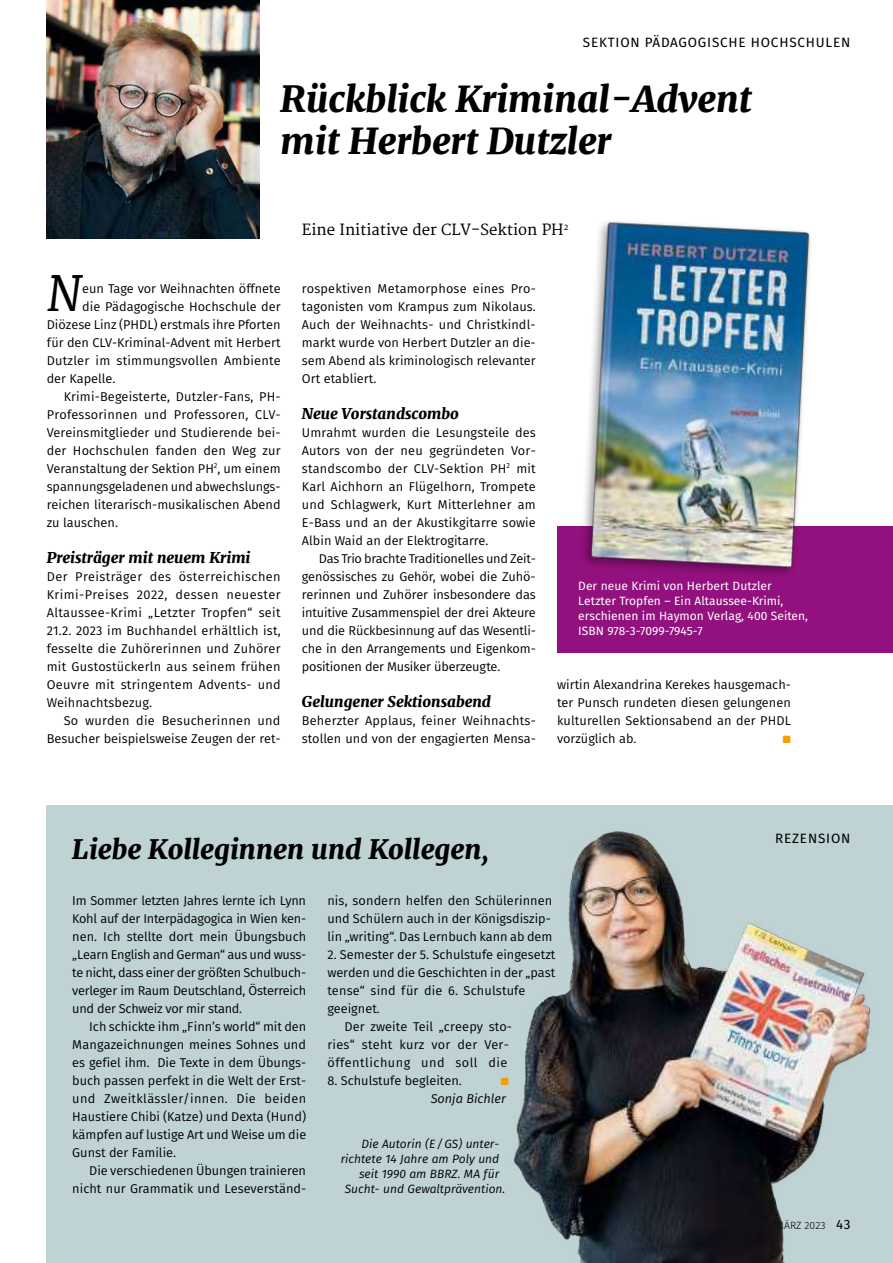
<style>
.page{position:relative;width:893px;height:1263px;background:#fff}
.page>*{position:absolute;margin:0;border:0;box-sizing:border-box;transform-origin:0 0}
.t1{font:italic 47.85px "Merriweather";color:#000}
.t2{font:italic 800 36px/42px "Merriweather";color:#000}
.t3{font:italic 800 27px "Merriweather";color:#000}
.t4{font:italic 800 15px "Merriweather";color:#000}
.t5{font:15px "Merriweather";color:#000}
.t6{font:13.5px "Fira Sans";letter-spacing:.06em;color:#000}
.t7{font:12.75px/18px "Fira Sans";color:#000;text-align:justify}
.t8{font:12.75px "Fira Sans";letter-spacing:.02em;color:#000}
.t9{font:12.75px "Fira Sans";letter-spacing:.04em;color:#000}
.t10{font:italic 12.75px "Fira Sans";color:#000}
.t11{font:12px/15px "Fira Sans";color:#fff}
.t12{font:italic 12px "Fira Sans";color:#000}
.t13{font:10.5px "Zapf Dingbats ITC";color:#f49e00}
</style>
<div class="page">
<div style="left:47px;top:806px;width:846px;height:457px;background:#bfd3d5"></div>
<div style="left:557px;top:527px;width:336px;height:126px;background:#93117e"></div>
<img style="left:513px;top:831px;width:358px;height:432px">
<img style="left:47px;top:0;width:212px;height:239px">
<div style="left:579px;top:217px;width:236px;height:363px;background:#000;opacity:.4"></div>
<img style="left:583px;top:217px;width:233px;height:360px">
<p class="t6" style="left:583px;top:33px;width:269px">SEKTION PÄDAGOGISCHE HOCHSCHULEN</p>
<h2 class="t2" style="left:281px;top:78px;width:472px">Rückblick Kriminal-Advent mit Herbert Dutzler</h2>
<h1 class="t1" style="left:47px;top:264px;width:37px">N</h1>
<p class="t7" style="left:82px;top:280px;width:200px">eun Tage vor Weihnachten öffnete</p>
<p class="t7" style="left:82px;top:298px;width:200px">die Pädagogische Hochschule der</p>
<p class="t7" style="left:47px;top:316px;width:235px">Diözese Linz (PHDL) erstmals ihre Pforten</p>
<p class="t7" style="left:47px;top:334px;width:235px">für den CLV-Kriminal-Advent mit Herbert</p>
<p class="t7" style="left:47px;top:352px;width:235px">Dutzler im stimmungsvollen Ambiente</p>
<p class="t7" style="left:47px;top:370px;width:70px">der Kapelle.</p>
<p class="t7" style="left:64px;top:388px;width:218px">Krimi-Begeisterte, Dutzler-Fans, PH-</p>
<p class="t8" style="left:47px;top:405px;width:235px">Professorinnen und Professoren, CLV-</p>
<p class="t7" style="left:47px;top:424px;width:235px">Vereinsmitglieder und Studierende bei-</p>
<p class="t7" style="left:47px;top:442px;width:235px">der Hochschulen fanden den Weg zur</p>
<p class="t7" style="left:47px;top:460px;width:235px">Veranstaltung der Sektion PH<sup>2</sup>, um einem</p>
<p class="t7" style="left:47px;top:478px;width:235px">spannungsgeladenen und abwechslungs-</p>
<p class="t7" style="left:47px;top:496px;width:235px">reichen literarisch-musikalischen Abend</p>
<p class="t7" style="left:47px;top:514px;width:73px">zu lauschen.</p>
<p class="t4" style="left:47px;top:548px;width:205px">Preisträger mit neuem Krimi</p>
<p class="t7" style="left:47px;top:568px;width:236px">Der Preisträger des österreichischen Krimi-Preises 2022, dessen neuester Altaussee-Krimi „Letzter Tropfen“ seit 21.2. 2023 im Buchhandel erhältlich ist, fesselte die Zuhörerinnen und Zuhörer mit Gustostückerln aus seinem frühen Oeuvre mit stringentem Advents- und Weihnachtsbezug.</p>
<p class="t7" style="left:47px;top:712px;width:235px;text-align:right">So wurden die Besucherinnen und<br>Besucher beispielsweise Zeugen der ret-</p>
<p class="t5" style="left:302px;top:221px;width:268px">Eine Initiative der CLV-Sektion PH<sup>2</sup></p>
<p class="t7" style="left:302px;top:280px;width:235px">rospektiven Metamorphose eines Pro&shy;tagonisten vom Krampus zum Nikolaus.<br>Auch der Weihnachts- und Christkindl&shy;markt wurde von Herbert Dutzler an die&shy;sem Abend als kriminologisch relevanter Ort etabliert.</p>
<p class="t4" style="left:302px;top:404px;width:159px">Neue Vorstandscombo</p>
<p class="t7" style="left:302px;top:424px;width:235px">Umrahmt wurden die Lesungsteile des Autors von der neu gegründeten Vor&shy;standscombo der CLV-Sektion PH<sup>2</sup> mit Karl Aichhorn an Flügelhorn, Trompete und Schlagwerk, Kurt Mitterlehner am E-Bass und an der Akustikgitarre sowie Albin Waid an der Elektrogitarre.</p>
<p class="t7" style="left:302px;top:550px;width:235px;text-indent:17px">Das Trio brachte Traditionelles und Zeit&shy;genössisches zu Gehör, wobei die Zuhö&shy;rerinnen und Zuhörer insbesondere das intuitive Zusammenspiel der drei Akteure und die Rückbesinnung auf das Wesentli&shy;che in den Arrangements und Eigenkom&shy;positionen der Musiker überzeugte.</p>
<p class="t4" style="left:302px;top:692px;width:191px">Gelungener Sektionsabend</p>
<p class="t7" style="left:302px;top:712px;width:235px">Beherzter Applaus, feiner Weihnachts&shy;stollen und von der engagierten Mensa-</p>
<p class="t11" style="left:578px;top:579px;width:231px">Der neue Krimi von Herbert Dutzler Letzter Tropfen – Ein Altaussee-Krimi, erschienen im Haymon Verlag, 400 Seiten, ISBN 978-3-7099-7945-7</p>
<p class="t7" style="left:557px;top:676px;width:235px">wirtin Alexandrina Kerekes hausgemach&shy;ter Punsch rundeten diesen gelungenen kulturellen Sektionsabend an der PHDL vorzüglich ab.</p>
<p class="t13" style="left:783px;top:734px;width:9px">■</p>
<h3 class="t3" style="left:72px;top:833px;width:418px">Liebe Kolleginnen und Kollegen,</h3>
<p class="t7" style="left:72px;top:892px;width:235px">Im Sommer letzten Jahres lernte ich Lynn Kohl auf der Interpädagogica in Wien ken&shy;nen. Ich stellte dort mein Übungsbuch „Learn English and German“ aus und wuss&shy;te nicht, dass einer der größten Schulbuch&shy;verleger im Raum Deutschland, Österreich und der Schweiz vor mir stand.</p>
<p class="t7" style="left:72px;top:1018px;width:236px;text-indent:17px">Ich schickte ihm „Finn’s world“ mit den Mangazeichnungen meines Sohnes und es gefiel ihm. Die Texte in dem Übungs&shy;buch passen perfekt in die Welt der Erst&shy;und Zweitklässler/innen. Die beiden Haustiere Chibi (Katze) und Dexta (Hund) kämpfen auf lustige Art und Weise um die Gunst der Familie.</p>
<p class="t7" style="left:72px;top:1162px;width:235px;text-align:right">Die verschiedenen Übungen trainieren nicht nur Grammatik und Leseverständ-</p>
<p class="t7" style="left:327px;top:892px;width:227px;text-align:left">nis, sondern helfen den Schülerinnen und Schülern auch in der Königsdiszip&shy;lin „writing“. Das Lernbuch kann ab dem</p>
<p class="t7" style="left:327px;top:946px;width:229px">2. Semester der 5. Schulstufe eingesetzt</p>
<p class="t7" style="left:327px;top:964px;width:229px">werden und die Geschichten in der „past</p>
<p class="t7" style="left:327px;top:982px;width:200px">tense“ sind für die 6. Schulstufe</p>
<p class="t7" style="left:327px;top:1000px;width:54px">geeignet.</p>
<p class="t7" style="left:344px;top:1018px;width:169px">Der zweite Teil „creepy sto-</p>
<p class="t8" style="left:327px;top:1035px;width:183px">ries“ steht kurz vor der Ver-</p>
<p class="t9" style="left:327px;top:1053px;width:182px">öffentlichung und soll die</p>
<p class="t7" style="left:327px;top:1072px;width:136px">8. Schulstufe begleiten.</p>
<p class="t13" style="left:501px;top:1076px;width:9px">■</p>
<p class="t10" style="left:431px;top:1089px;width:77px">Sonja Bichler</p>
<p class="t12" style="left:362px;top:1135px;width:139px">Die Autorin (E/GS) unter-</p>
<p class="t12" style="left:341px;top:1150px;width:160px">richtete 14 Jahre am Poly und</p>
<p class="t12" style="left:359px;top:1165px;width:142px">seit 1990 am BBRZ. MA für</p>
<p class="t12" style="left:345px;top:1180px;width:162px">Sucht- und Gewaltprävention.</p>
<p class="t6" style="left:775px;top:829px;width:77px">REZENSION</p>
</div>
